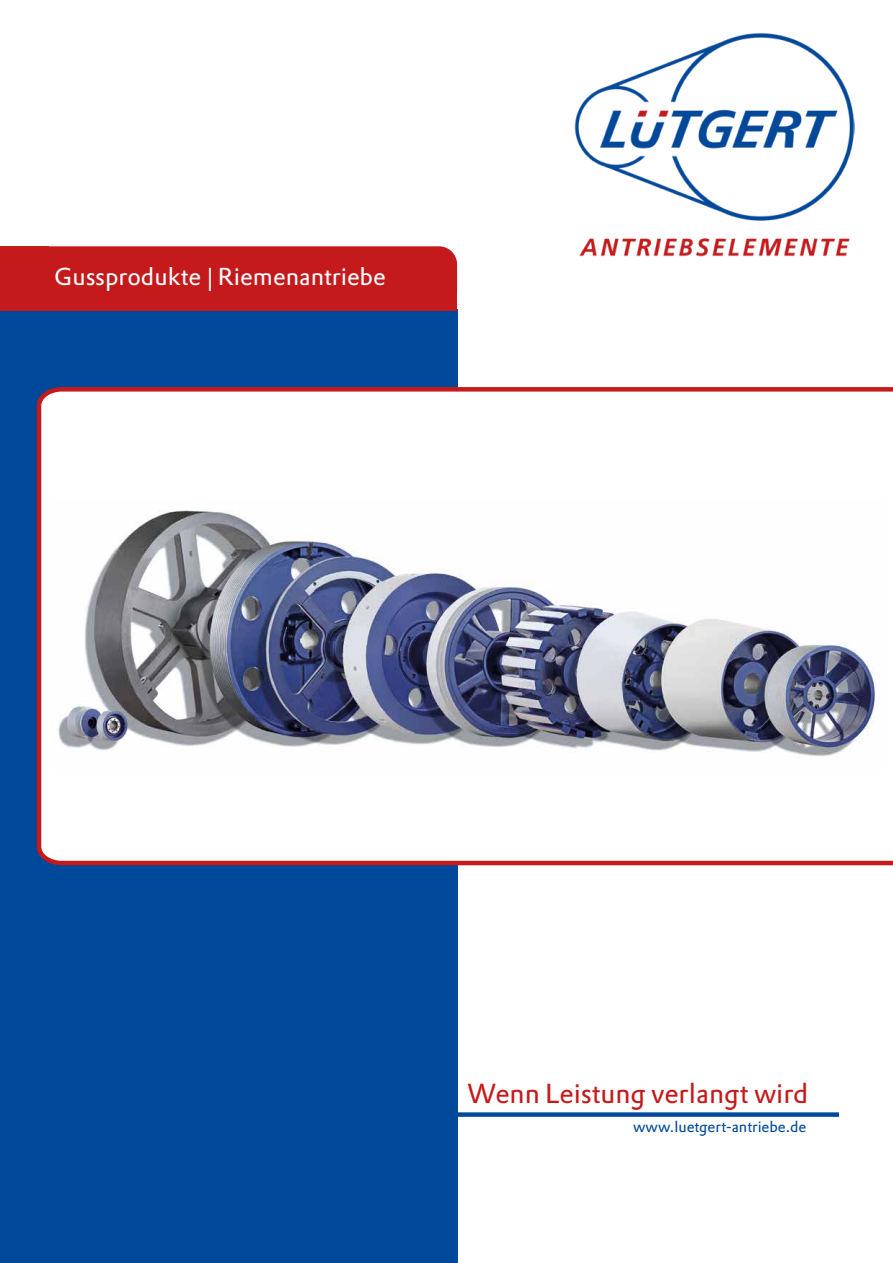
<style>
.page{position:relative;width:893px;height:1263px;background:#fff}
.page>*{position:absolute;margin:0;border:0;box-sizing:border-box;transform-origin:0 0}
.t1{font:27px "DTL Prokyon T";color:#c51a1b}
.t2{font:24px "DTL Prokyon T";color:#fff}
.t3{font:15px "DTL Prokyon T";color:#00489a}
</style>
<div class="page">
<div style="left:0;top:310px;width:457px;height:953px;background:#00489a"></div>
<svg style="left:36px;top:385px;width:857px;height:482px"></svg>
<div style="left:446px;top:1112px;width:393px;height:5px;background:#00489a"></div>
<div style="left:0;top:246px;width:457px;height:64px;background:#c51a1b;border-radius:18px"></div>
<div style="left:0;top:284px;width:457px;height:26px;background:#c51a1b"></div>
<div style="left:0;top:246px;width:48px;height:64px;background:#c51a1b"></div>
<img style="left:50px;top:499px;width:836px;height:271px">
<img style="left:574px;top:33px;width:281px;height:224px">
<p class="t2" style="left:54px;top:261px;width:333px">Gussprodukte | Riemenantriebe</p>
<p class="t1" style="left:468px;top:1075px;width:342px">Wenn Leistung verlangt wird</p>
<p class="t3" style="left:633px;top:1117px;width:175px">www.luetgert-antriebe.de</p>
</div>
